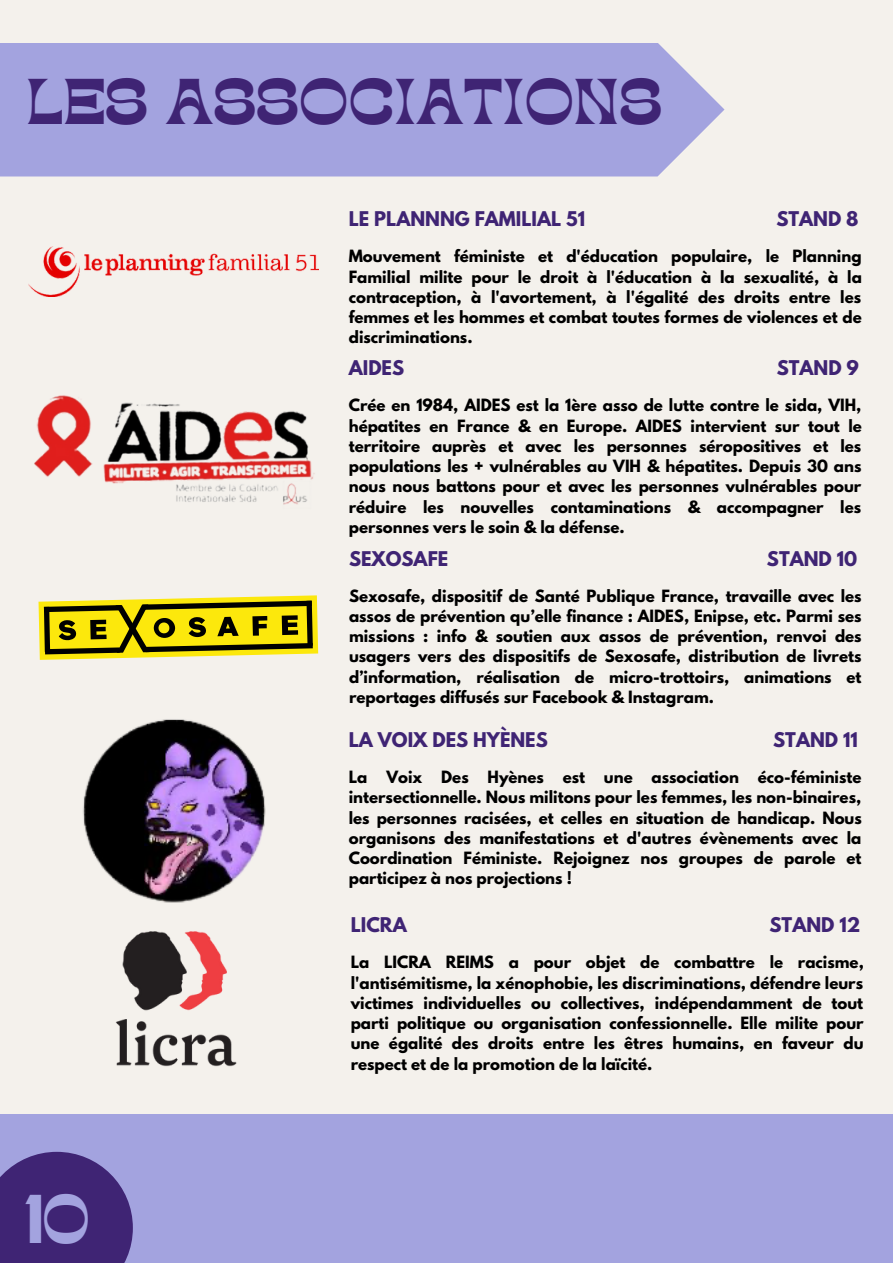
<style>
.page{position:relative;width:893px;height:1264px;background:#fff}
.page>*{position:absolute;margin:0;border:0;box-sizing:border-box;transform-origin:0 0}
.t1{font:48.15px "TANKINDRED Display";color:#a3a3df}
.t2{font:45.15px "TANKINDRED Display";color:#3f2474}
.t3{font:700 18px "League Spartan";color:#3f2474}
.t4{font:700 15px/20.2px "League Spartan";color:#000;text-align:justify}
</style>
<div class="page">
<div style="left:0;top:0;width:892px;height:1262px;background:#f4f1ec"></div>
<div style="left:0;top:43px;width:724px;height:133px;background:#a3a3df"></div>
<div style="left:0;top:1114px;width:892px;height:148px;background:#a3a3df"></div>
<div style="left:0;top:1151px;width:133px;height:111px;background:#3f2474"></div>
<img style="left:115px;top:931px;width:122px;height:136px">
<img style="left:29px;top:247px;width:290px;height:49px">
<img style="left:83px;top:719px;width:183px;height:184px">
<svg style="left:38px;top:595px;width:280px;height:65px;background:#b5a822"></svg>
<img style="left:34px;top:395px;width:281px;height:110px">
<h2 class="t2" style="left:27px;top:75px;width:636px">LES ASSOCIATIONS</h2>
<p class="t3" style="left:349px;top:210px;width:238px">LE PLANNNG FAMILIAL 51</p>
<p class="t3" style="left:776px;top:210px;width:84px">STAND 8</p>
<p class="t4" style="left:349px;top:248px;width:514px">Mouvement féministe et d'éducation populaire, le Planning Familial milite pour le droit à l'éducation à la sexualité, à la contraception, à l'avortement, à l'égalité des droits entre les femmes et les hommes et combat toutes formes de violences et de discriminations.</p>
<p class="t3" style="left:349px;top:359px;width:57px">AIDES</p>
<p class="t3" style="left:776px;top:359px;width:84px">STAND 9</p>
<p class="t4" style="left:349px;top:397px;width:514px">Crée en 1984, AIDES est la 1ère asso de lutte contre le sida, VIH, hépatites en France &amp; en Europe. AIDES intervient sur tout le territoire auprès et avec les personnes séropositives et les populations les + vulnérables au VIH &amp; hépatites. Depuis 30 ans nous nous battons pour et avec les personnes vulnérables pour réduire les nouvelles contaminations &amp; accompagner les personnes vers le soin &amp; la défense.</p>
<p class="t3" style="left:349px;top:549px;width:101px">SEXOSAFE</p>
<p class="t3" style="left:766px;top:549px;width:92px">STAND 10</p>
<p class="t4" style="left:349px;top:587px;width:514px">Sexosafe, dispositif de Santé Publique France, travaille avec les assos de prévention qu’elle finance : AIDES, Enipse, etc. Parmi ses missions : info &amp; soutien aux assos de prévention, renvoi des usagers vers des dispositifs de Sexosafe, distribution de livrets d’information, réalisation de micro-trottoirs, animations et reportages diffusés sur Facebook &amp; Instagram.</p>
<p class="t3" style="left:349px;top:730px;width:200px">LA VOIX DES HYÈNES</p>
<p class="t3" style="left:773px;top:730px;width:86px">STAND 11</p>
<p class="t4" style="left:349px;top:768px;width:20px">La</p>
<p class="t4" style="left:386px;top:768px;width:37px">Voix</p>
<p class="t4" style="left:441px;top:768px;width:29px">Des</p>
<p class="t4" style="left:487px;top:768px;width:58px">Hyènes</p>
<p class="t4" style="left:562px;top:768px;width:24px">est</p>
<p class="t4" style="left:604px;top:768px;width:30px">une</p>
<p class="t4" style="left:651px;top:768px;width:89px">association</p>
<p class="t4" style="left:349px;top:768px;width:514px;text-indent:409px">éco-féministe intersectionnelle. Nous militons pour les femmes, les non-binaires, les personnes racisées, et celles en situation de handicap. Nous organisons des manifestations et d'autres évènements avec la Coordination Féministe. Rejoignez nos groupes de parole et participez à nos projections !</p>
<h1 class="t1" style="left:24px;top:1191px;width:66px">10</h1>
<p class="t3" style="left:350px;top:916px;width:58px">LICRA</p>
<p class="t3" style="left:769px;top:916px;width:92px">STAND 12</p>
<p class="t4" style="left:350px;top:954px;width:514px">La LICRA REIMS a pour objet de combattre le racisme, l'antisémitisme, la xénophobie, les discriminations, défendre leurs victimes individuelles ou collectives, indépendamment de tout parti politique ou organisation confessionnelle. Elle milite pour une égalité des droits entre les êtres humains, en faveur du respect et de la promotion de la laïcité.</p>
</div>
